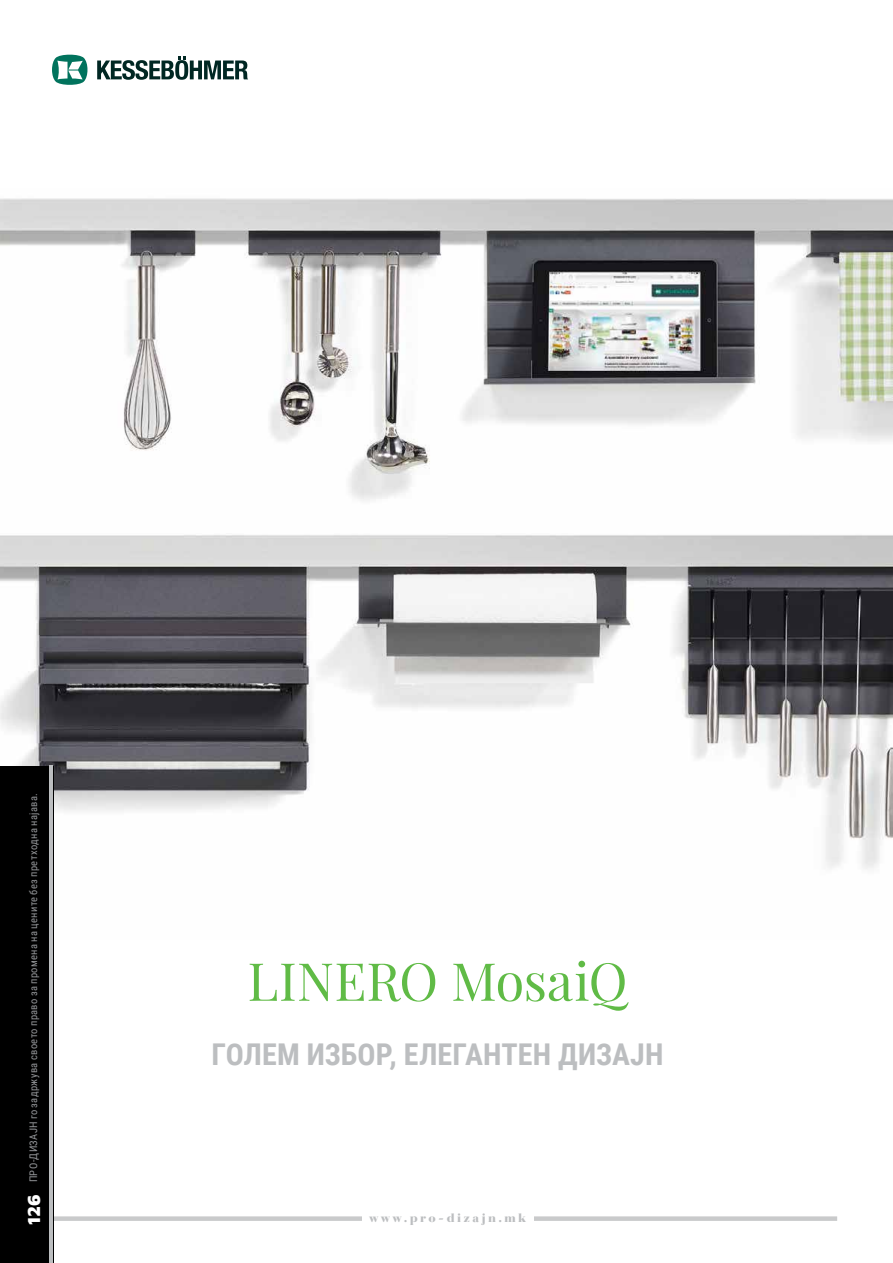
<style>
.page{position:relative;width:893px;height:1263px;background:#fff}
.page>*{position:absolute;margin:0;border:0;box-sizing:border-box;transform-origin:0 0}
.t1{font:52.5px "Playfair Display";color:#60bb46}
.t2{font:700 30px "Roboto Condensed";letter-spacing:.005em;color:#bcbec0}
.t3{font:900 18px "Maven Pro";color:#fff}
.t4{font:900 12px "Bauer Bodoni";letter-spacing:.2em;color:#bcbec0}
.t5{font:10.5px "Roboto Condensed";letter-spacing:.035em;color:#939598}
</style>
<div class="page">
<img style="left:0;top:198px;width:893px;height:303px">
<img style="left:0;top:535px;width:893px;height:405px">
<div style="left:0;top:766px;width:53px;height:497px;background:#000"></div>
<div style="left:54px;top:1216px;width:783px;height:5px;background:#c9cacb"></div>
<svg style="left:97px;top:56px;width:151px;height:24px"></svg>
<svg style="left:52px;top:54px;width:36px;height:31px"></svg>
<hr style="left:49px;top:766px;width:4px;height:497px;background:#bcbec0">
<div style="left:362px;top:1213px;width:172px;height:12px;background:#fff"></div>
<p class="t5" style="left:26px;top:1182px;width:391px;rotate:-90deg">ПРО-ДИЗАЈН го задржува своето право за промена на цените без претходна најава.</p>
<h3 class="t3" style="left:22px;top:1225px;width:32px;rotate:-90deg">126</h3>
<h1 class="t1" style="left:247px;top:948px;width:381px">LINERO MosaiQ</h1>
<h2 class="t2" style="left:211px;top:1034px;width:454px">ГОЛЕМ ИЗБОР, ЕЛЕГАНТЕН ДИЗАЈН</h2>
<p class="t4" style="left:369px;top:1211px;width:159px">www.pro-dizajn.mk</p>
</div>
